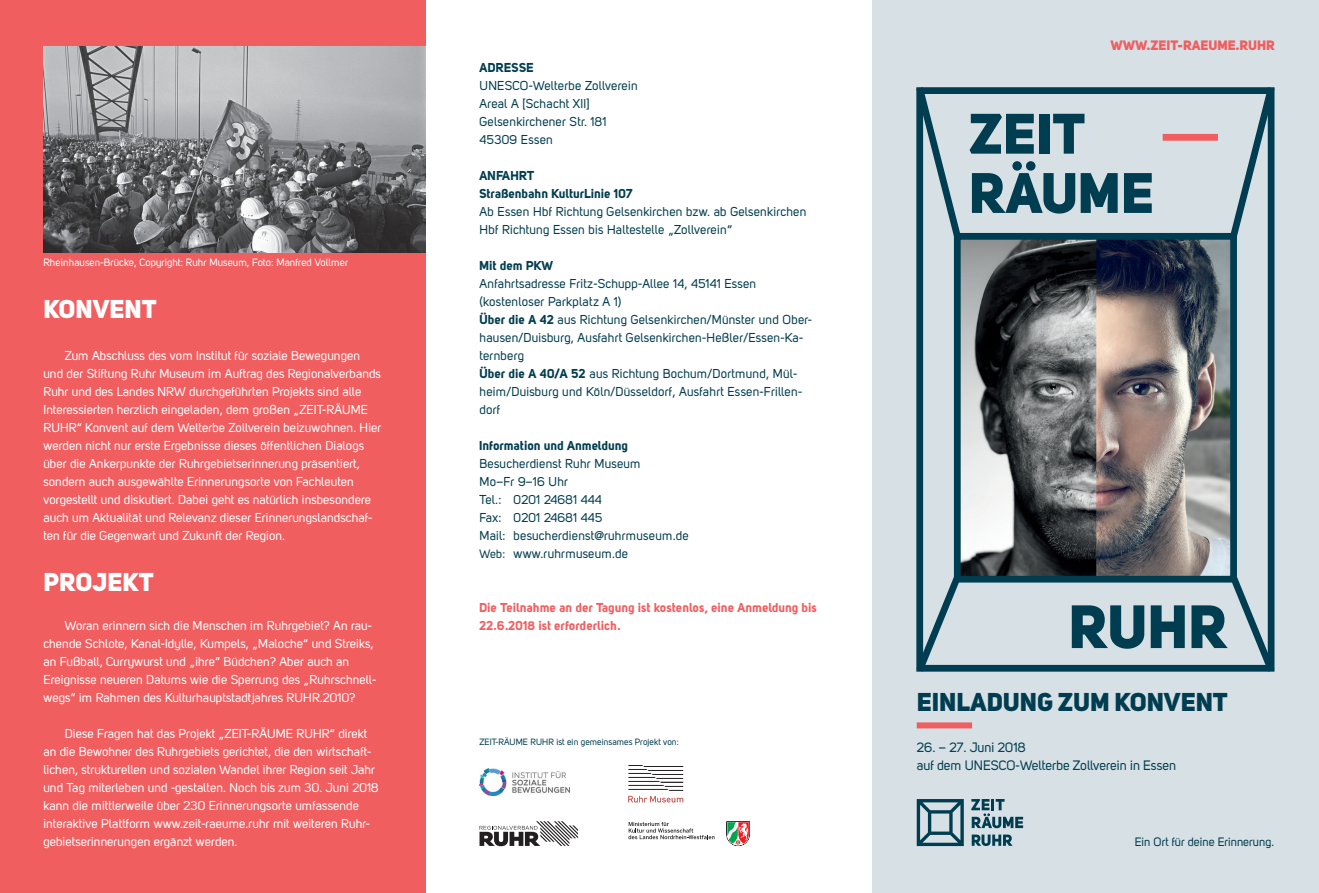
<style>
.page{position:relative;width:1319px;height:893px;background:#fff}
.page>*{position:absolute;margin:0;border:0;box-sizing:border-box;transform-origin:0 0}
.t1{font:60.3px "Uni Sans Heavy CAPS";color:#003d50}
.t2{font:56.25px/59.2px "Uni Sans Heavy CAPS";color:#003d50}
.t3{font:25.5px "Uni Sans Heavy CAPS";color:#003d50}
.t4{font:25.5px "Uni Sans Heavy CAPS";color:#fff}
.t5{font:13.5px/18px "Uni Sans Regular";letter-spacing:-.005em;color:#003d50}
.t6{font:13.5px "Uni Sans Heavy CAPS";color:#f05e60}
.t7{font:12.75px/18px "Uni Sans Regular";color:#fff}
.t8{font:12.75px/18px "Uni Sans Regular";letter-spacing:.01em;color:#003d50}
.t9{font:12.75px/18px "Uni Sans Bold";letter-spacing:.01em;color:#f05e60}
.t10{font:12.75px/18px "Uni Sans Bold";letter-spacing:.01em;color:#003d50}
.t11{font:12px "Uni Sans Regular";letter-spacing:-.005em;color:#003d50}
.t12{font:10.5px "Uni Sans Regular";color:#fff}
.t13{font:9px "Uni Sans Regular";color:#003d50}
.s1{font-family:"Uni Sans Bold"}
.s2{font-size:12px}
</style>
<div class="page">
<div style="left:0;top:0;width:425px;height:893px;background:#f05e60"></div>
<img style="left:479px;top:768px;width:90px;height:27px">
<svg style="left:628px;top:765px;width:55px;height:37px"></svg>
<svg style="left:479px;top:821px;width:99px;height:25px"></svg>
<div style="left:872px;top:0;width:446px;height:893px;background:#d7e0e5"></div>
<img style="left:961px;top:241px;width:267px;height:334px">
<svg style="left:924px;top:566px;width:42px;height:98px"></svg>
<div style="left:916px;top:87px;width:358px;height:585px;border:7px solid #003d50"></div>
<svg style="left:1223px;top:566px;width:52px;height:106px"></svg>
<div style="left:953px;top:233px;width:283px;height:350px;border:7px solid #003d50"></div>
<svg style="left:916px;top:87px;width:50px;height:160px"></svg>
<svg style="left:1224px;top:87px;width:51px;height:160px"></svg>
<svg style="left:916px;top:799px;width:47px;height:47px"></svg>
<svg style="left:971px;top:799px;width:51px;height:47px"></svg>
<div style="left:1162px;top:134px;width:55px;height:7px;background:#f05e60"></div>
<div style="left:916px;top:722px;width:55px;height:6px;background:#f05e60"></div>
<img style="left:43px;top:46px;width:382px;height:206px">
<svg style="left:726px;top:821px;width:23px;height:25px"></svg>
<svg style="left:628px;top:822px;width:86px;height:17px"></svg>
<p class="t12" style="left:43px;top:257px;width:306px">Rheinhausen-Brücke, Copyright: Ruhr Museum, Foto: Manfred Vollmer</p>
<h3 class="t4" style="left:43px;top:293px;width:115px">KONVENT</h3>
<p class="t7" style="left:43px;top:346px;width:339px;text-indent:21px">Zum Abschluss des vom Institut für soziale Bewegungen und der Stiftung Ruhr Museum im Auftrag des Regionalverbands Ruhr und des Landes NRW durchgeführten Projekts sind alle Interessierten herzlich eingeladen, dem großen „ZEIT-RÄUME RUHR“ Konvent auf dem Welterbe Zollverein beizuwohnen. Hier werden nicht nur erste Ergebnisse dieses öffentlichen Dialogs über die Ankerpunkte der Ruhrgebietserinnerung präsentiert, sondern auch ausgewählte Erinnerungsorte von Fachleuten vorgestellt und diskutiert. Dabei geht es natürlich insbesondere auch um Aktualität und Relevanz dieser Erinnerungslandschaf&shy;ten für die Gegenwart und Zukunft der Region.</p>
<h3 class="t4" style="left:43px;top:565px;width:112px">PROJEKT</h3>
<p class="t7" style="left:43px;top:616px;width:334px;text-indent:21px">Woran erinnern sich die Menschen im Ruhrgebiet? An rau&shy;chende Schlote, Kanal-Idylle, Kumpels, „Maloche“ und Streiks, an Fußball, Currywurst und „ihre“ Büdchen? Aber auch an Ereignisse neueren Datums wie die Sperrung des „Ruhrschnell&shy;wegs“ im Rahmen des Kulturhauptstadtjahres RUHR.2010?</p>
<p class="t7" style="left:43px;top:724px;width:336px;text-indent:21px">Diese Fragen hat das Projekt „ZEIT-RÄUME RUHR“ direkt an die Bewohner des Ruhrgebiets gerichtet, die den wirtschaft&shy;lichen, strukturellen und sozialen Wandel ihrer Region seit Jahr und Tag miterleben und -gestalten. Noch bis zum 30. Juni 2018 kann die mittlerweile über 230 Erinnerungsorte umfassende interaktive Plattform www.zeit-raeume.ruhr mit weiteren Ruhr&shy;gebietserinnerungen ergänzt werden.</p>
<p class="t10" style="left:479px;top:58px;width:56px">ADRESSE</p>
<p class="t8" style="left:479px;top:76px;width:160px">UNESCO-Welterbe Zollverein<br>Areal A [Schacht XII]<br>Gelsenkirchener Str. 181<br>45309 Essen</p>
<p class="t10" style="left:479px;top:166px;width:155px">ANFAHRT<br>Straßenbahn KulturLinie 107</p>
<p class="t8" style="left:479px;top:202px;width:328px">Ab Essen Hbf Richtung Gelsenkirchen bzw. ab Gelsenkirchen<br>Hbf Richtung Essen bis Haltestelle „Zollverein“</p>
<p class="t10" style="left:479px;top:256px;width:76px">Mit dem PKW</p>
<p class="t8" style="left:479px;top:274px;width:334px">Anfahrtsadresse Fritz-Schupp-Allee 14, 45141 Essen (kostenloser Parkplatz A 1)<br><span class="s1">Über die A 42</span> aus Richtung Gelsenkirchen/Münster und Ober&shy;hausen/Duisburg, Ausfahrt Gelsenkirchen-Heßler/Essen-Ka&shy;ternberg<br><span class="s1">Über die A 40/A 52</span> aus Richtung Bochum/Dortmund, Mül&shy;heim/Duisburg und Köln/Düsseldorf, Ausfahrt Essen-Frillen&shy;dorf</p>
<p class="t10" style="left:479px;top:436px;width:150px">Information und Anmeldung</p>
<p class="t8" style="left:479px;top:455px;width:211px">Besucherdienst Ruhr Museum<br>Mo–Fr 9–16 Uhr<br>Tel.: 0201 24681 444<br>Fax: 0201 24681 445<br>Mail: besucherdienst@ruhrmuseum.de<br><span class="s2">Web:</span> www.ruhrmuseum.de</p>
<p class="t9" style="left:479px;top:598px;width:339px">Die Teilnahme an der Tagung ist kostenlos, eine Anmeldung bis<br>22.6.2018 ist erforderlich.</p>
<p class="t13" style="left:479px;top:737px;width:201px">ZEIT-RÄUME RUHR ist ein gemeinsames Projekt von:</p>
<p class="t6" style="left:1110px;top:36px;width:166px">WWW.ZEIT-RAEUME.RUHR</p>
<h2 class="t2" style="left:968px;top:103px;width:187px">ZEIT<br>RÄUME</h2>
<h1 class="t1" style="left:1068px;top:588px;width:160px">RUHR</h1>
<h3 class="t3" style="left:916px;top:686px;width:312px">EINLADUNG ZUM KONVENT</h3>
<p class="t5" style="left:916px;top:738px;width:261px">26. – 27. Juni 2018<br>auf dem UNESCO-Welterbe Zollverein in Essen</p>
<p class="t11" style="left:1134px;top:834px;width:141px">Ein Ort für deine Erinnerung.</p>
</div>
